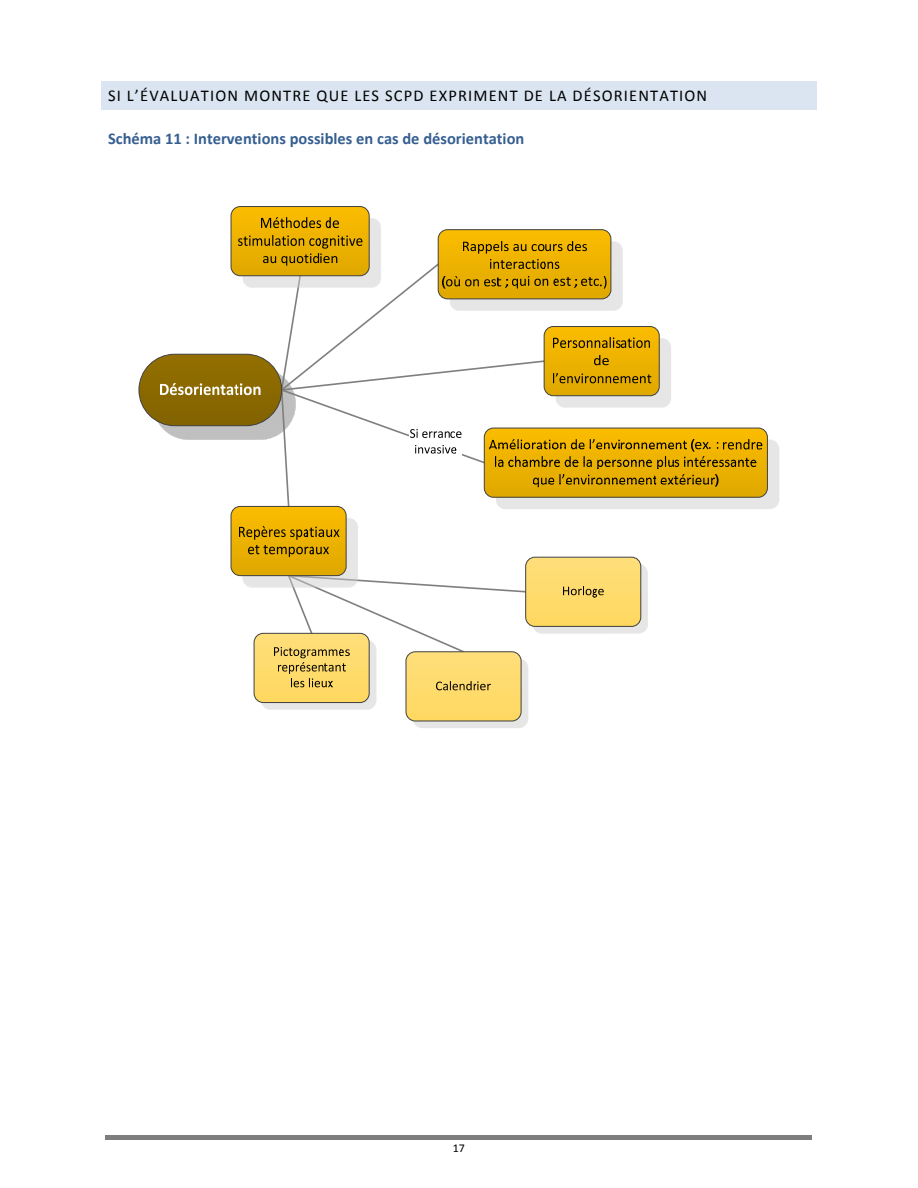
<style>
.page{position:relative;width:918px;height:1188px;background:#fff}
.page>*{position:absolute;margin:0;border:0;box-sizing:border-box;transform-origin:0 0}
.t1{font:16.5px "Calibri";letter-spacing:.07em;color:#000}
.t2{font:700 16.5px "Calibri";color:#365f91}
.t3{font:12px "Calibri";color:#000}
</style>
<div class="page">
<hr style="left:106px;top:1135px;width:706px;height:2px;background:#7e7e7e">
<hr style="left:106px;top:1138px;width:706px;height:1px;background:#7e7e7e">
<div style="left:106px;top:86px;width:706px;height:20px;background:#dbe5f1"></div>
<div style="left:101px;top:81px;width:716px;height:5px;background:#dbe5f1"></div>
<hr style="left:101px;top:106px;width:716px;height:4px;background:#dbe5f1">
<div style="left:101px;top:86px;width:5px;height:20px;background:#dbe5f1"></div>
<div style="left:812px;top:86px;width:5px;height:20px;background:#dbe5f1"></div>
<img style="left:152px;top:368px;width:127px;height:72px">
<div style="left:139px;top:354px;width:143px;height:72px;background:#8a6800;border-radius:36px"></div>
<div style="left:139px;top:354px;width:143px;height:72px;border:1px solid #404040;border-radius:36px"></div>
<img style="left:161px;top:384px;width:99px;height:12px">
<img style="left:261px;top:654px;width:116px;height:56px">
<div style="left:254px;top:633px;width:115px;height:70px;background:linear-gradient(to bottom,#f5d777,#ffd961);border-radius:9px"></div>
<div style="left:254px;top:633px;width:115px;height:70px;border:1px solid #404040;border-radius:9px"></div>
<img style="left:275px;top:648px;width:74px;height:16px">
<img style="left:278px;top:663px;width:68px;height:23px">
<img style="left:291px;top:679px;width:41px;height:27px">
<img style="left:413px;top:659px;width:115px;height:69px">
<div style="left:406px;top:652px;width:115px;height:69px;background:linear-gradient(to right,#fedb6e,#ffdc6f);border-radius:9px"></div>
<div style="left:406px;top:652px;width:115px;height:69px;border:1px solid #404040;border-radius:9px"></div>
<img style="left:437px;top:681px;width:54px;height:27px">
<img style="left:533px;top:564px;width:115px;height:70px">
<div style="left:526px;top:557px;width:115px;height:69px;background:linear-gradient(to bottom,#ffdf7b,#ffd860);border-radius:9px"></div>
<div style="left:525px;top:557px;width:116px;height:70px;border:1px solid #404040;border-radius:9px"></div>
<img style="left:563px;top:587px;width:41px;height:34px">
<img style="left:243px;top:218px;width:138px;height:70px">
<svg style="left:279px;top:262px;width:267px;height:246px"></svg>
<div style="left:231px;top:207px;width:138px;height:69px;background:linear-gradient(to bottom,#f7ba00,#dfa800);border-radius:9px"></div>
<div style="left:231px;top:206px;width:138px;height:70px;border:1px solid #404040;border-radius:9px"></div>
<img style="left:262px;top:218px;width:77px;height:16px">
<img style="left:238px;top:236px;width:124px;height:12px">
<img style="left:263px;top:253px;width:74px;height:19px">
<img style="left:450px;top:241px;width:173px;height:70px">
<div style="left:438px;top:230px;width:173px;height:69px;background:#f0b400;border-radius:9px"></div>
<div style="left:438px;top:229px;width:173px;height:70px;border:1px solid #404040;border-radius:9px"></div>
<img style="left:464px;top:241px;width:122px;height:13px">
<img style="left:490px;top:259px;width:70px;height:18px">
<img style="left:443px;top:276px;width:3px;height:76px">
<img style="left:447px;top:276px;width:54px;height:21px">
<img style="left:505px;top:280px;width:3px;height:51px">
<img style="left:513px;top:277px;width:57px;height:24px">
<img style="left:574px;top:280px;width:3px;height:31px">
<img style="left:582px;top:278px;width:17px;height:33px">
<img style="left:600px;top:276px;width:7px;height:35px">
<img style="left:556px;top:338px;width:115px;height:70px">
<div style="left:544px;top:327px;width:115px;height:69px;background:linear-gradient(to right,#edb200,#eeb300);border-radius:9px"></div>
<div style="left:544px;top:326px;width:115px;height:70px;border:1px solid #404040;border-radius:9px"></div>
<img style="left:554px;top:338px;width:96px;height:16px">
<img style="left:595px;top:356px;width:14px;height:52px">
<img style="left:553px;top:373px;width:98px;height:16px">
<img style="left:496px;top:440px;width:283px;height:69px">
<div style="left:484px;top:428px;width:283px;height:69px;background:linear-gradient(to bottom,#f8bb00,#dfa800);border-radius:9px"></div>
<div style="left:484px;top:428px;width:284px;height:69px;border:1px solid #404040;border-radius:9px"></div>
<img style="left:489px;top:439px;width:198px;height:16px">
<img style="left:691px;top:439px;width:3px;height:70px">
<img style="left:695px;top:442px;width:13px;height:15px">
<img style="left:709px;top:443px;width:10px;height:40px">
<img style="left:724px;top:439px;width:38px;height:31px">
<img style="left:496px;top:457px;width:261px;height:18px">
<img style="left:533px;top:474px;width:182px;height:18px">
<img style="left:716px;top:474px;width:3px;height:35px">
<img style="left:243px;top:518px;width:115px;height:70px">
<svg style="left:286px;top:574px;width:241px;height:80px"></svg>
<div style="left:231px;top:506px;width:115px;height:70px;background:linear-gradient(to right,#edb300,#edb300);border-radius:9px"></div>
<div style="left:231px;top:506px;width:115px;height:70px;border:1px solid #404040;border-radius:9px"></div>
<img style="left:239px;top:526px;width:100px;height:16px">
<img style="left:249px;top:546px;width:80px;height:16px">
<p class="t1" style="left:108px;top:89px;width:601px">SI L’ÉVALUATION MONTRE QUE LES SCPD EXPRIMENT DE LA DÉSORIENTATION</p>
<p class="t2" style="left:108px;top:132px;width:418px">Schéma 11 : Interventions possibles en cas de désorientation</p>
<p class="t3" style="left:453px;top:1143px;width:14px">17</p>
</div>
